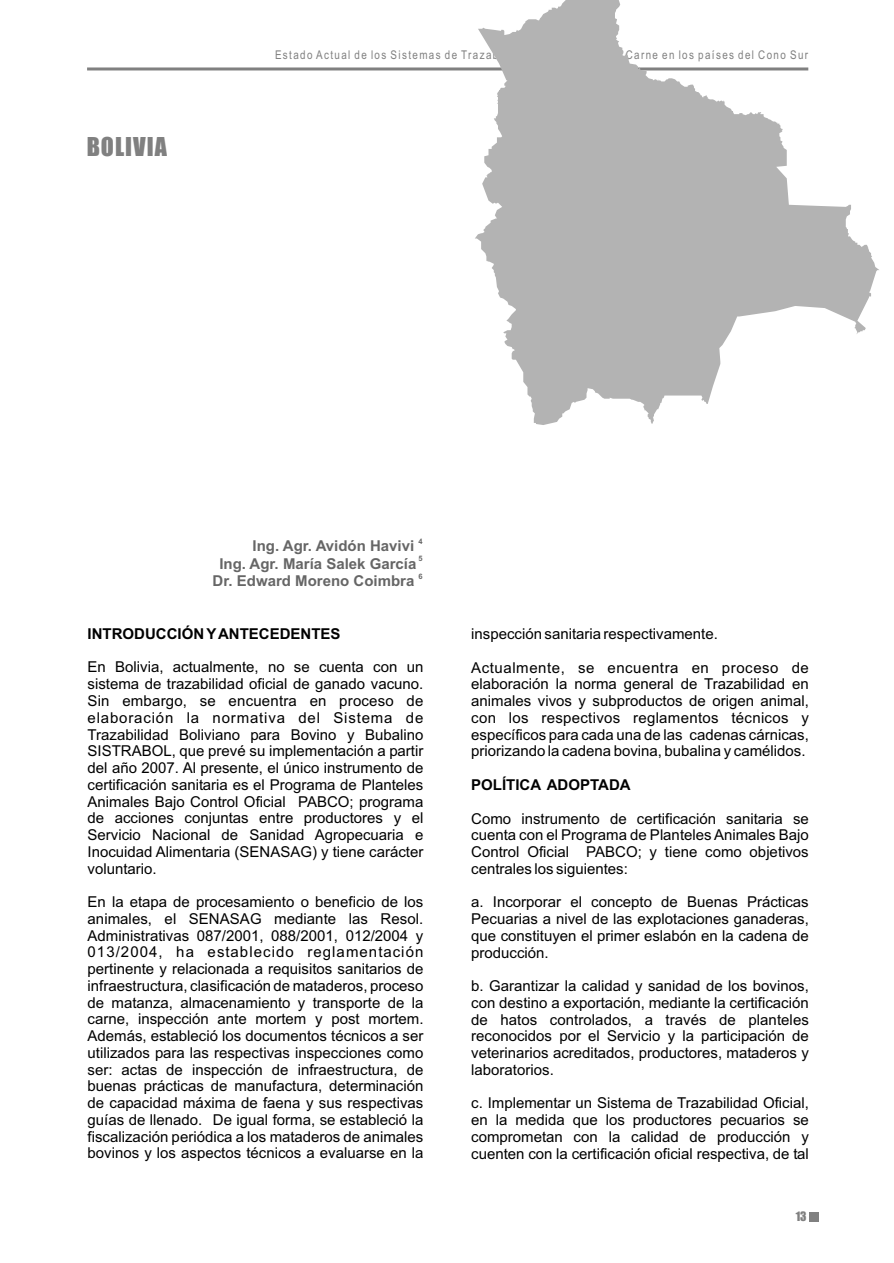
<style>
.page{position:relative;width:894px;height:1263px;background:#fff}
.page>*{position:absolute;margin:0;border:0;box-sizing:border-box;transform-origin:0 0}
.t1{font:24px "Impact";letter-spacing:.045em;color:#808080}
.t2{font:15px/16.8px "Arial";color:#000;text-align:justify}
.t3{font:700 15px "Arial";color:#666}
.t4{font:700 15px "Arial";color:#000}
.t5{font:12px "Arial Narrow";letter-spacing:.115em;color:#808080}
.t6{font:12px "Impact";color:#808080}
.t7{font:700 7.5px "Arial";color:#666}
</style>
<div class="page">
<hr style="left:87px;top:67px;width:721px;height:3px;background:#808080">
<svg style="left:475px;top:0;width:404px;height:425px;fill:#b3b3b3"></svg>
<div style="left:809px;top:1212px;width:10px;height:10px;background:#808080"></div>
<h1 class="t1" style="left:87px;top:137px;width:82px">BOLIVIA</h1>
<p class="t5" style="left:275px;top:50px;width:535px">Estado Actual de los Sistemas de Trazabilidad para Bovinos de Carne en los países del Cono Sur</p>
<p class="t7" style="left:419px;top:538px;width:6px">4</p>
<p class="t3" style="left:253px;top:540px;width:163px">Ing. Agr. Avidón Havivi</p>
<p class="t7" style="left:419px;top:556px;width:6px">5</p>
<p class="t3" style="left:219px;top:558px;width:199px">Ing. Agr. María Salek García</p>
<p class="t7" style="left:419px;top:573px;width:6px">6</p>
<p class="t3" style="left:213px;top:575px;width:203px">Dr. Edward Moreno Coimbra</p>
<p class="t4" style="left:88px;top:628px;width:255px">INTRODUCCIÓN YANTECEDENTES</p>
<p class="t2" style="left:88px;top:660px;width:337px">En Bolivia, actualmente, no se cuenta con un sistema de trazabilidad oficial de ganado vacuno.<br>Sin embargo, se encuentra en proceso de elaboración la normativa del Sistema de Trazabilidad Boliviano para Bovino y Bubalino SISTRABOL, que prevé su implementación a partir del año 2007. Al presente, el único instrumento de certificación sanitaria es el Programa de Planteles Animales Bajo Control Oficial PABCO; programa de acciones conjuntas entre productores y el Servicio Nacional de Sanidad Agropecuaria e Inocuidad Alimentaria (SENASAG) y tiene carácter voluntario.</p>
<p class="t2" style="left:88px;top:895px;width:337px">En la etapa de procesamiento o beneficio de los animales, el SENASAG mediante las Resol.<br>Administrativas 087/2001, 088/2001, 012/2004 y 013/2004, ha establecido reglamentación pertinente y relacionada a requisitos sanitarios de infraestructura, clasificación de mataderos, proceso de matanza, almacenamiento y transporte de la carne, inspección ante mortem y post mortem.<br>Además, estableció los documentos técnicos a ser utilizados para las respectivas inspecciones como ser: actas de inspección de infraestructura, de buenas prácticas de manufactura, determinación de capacidad máxima de faena y sus respectivas guías de llenado. De igual forma, se estableció la fiscalización periódica a los mataderos de animales bovinos y los aspectos técnicos a evaluarse en la</p>
<p class="t2" style="left:471px;top:627px;width:248px">inspección sanitaria respectivamente.</p>
<p class="t2" style="left:471px;top:660px;width:339px">Actualmente, se encuentra en proceso de elaboración la norma general de Trazabilidad en animales vivos y subproductos de origen animal, con los respectivos reglamentos técnicos y específicos para cada una de las cadenas cárnicas, priorizando la cadena bovina, bubalina y camélidos.</p>
<p class="t4" style="left:471px;top:779px;width:161px">POLÍTICA ADOPTADA</p>
<p class="t2" style="left:471px;top:811px;width:339px">Como instrumento de certificación sanitaria se cuenta con el Programa de Planteles Animales Bajo Control Oficial PABCO; y tiene como objetivos centrales los siguientes:</p>
<p class="t2" style="left:471px;top:895px;width:339px">a. Incorporar el concepto de Buenas Prácticas Pecuarias a nivel de las explotaciones ganaderas, que constituyen el primer eslabón en la cadena de producción.</p>
<p class="t2" style="left:471px;top:979px;width:339px">b. Garantizar la calidad y sanidad de los bovinos, con destino a exportación, mediante la certificación de hatos controlados, a través de planteles reconocidos por el Servicio y la participación de veterinarios acreditados, productores, mataderos y laboratorios.</p>
<p class="t2" style="left:471px;top:1096px;width:339px">c. Implementar un Sistema de Trazabilidad Oficial, en la medida que los productores pecuarios se comprometan con la calidad de producción y cuenten con la certificación oficial respectiva, de tal</p>
<p class="t6" style="left:796px;top:1212px;width:12px">13</p>
</div>
